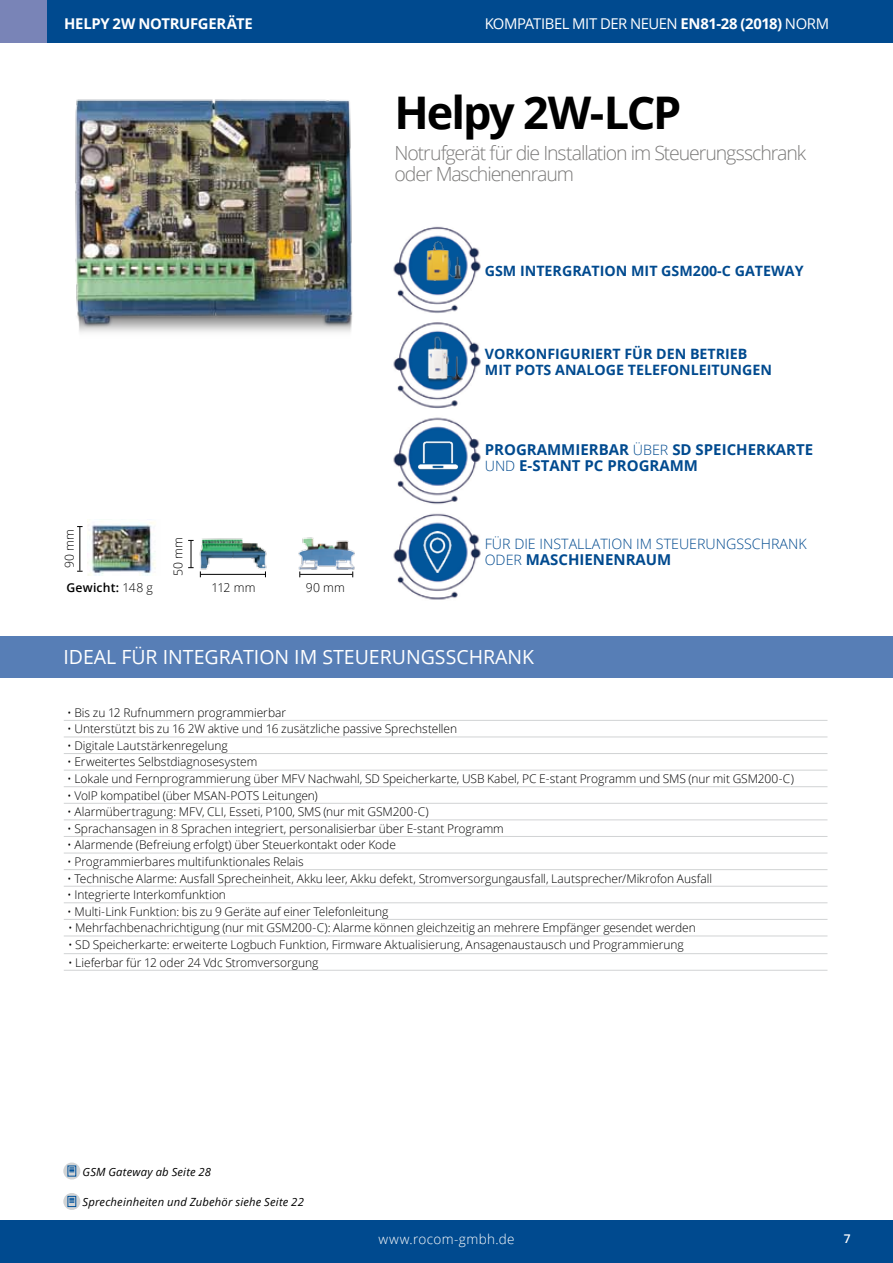
<style>
.page{position:relative;width:893px;height:1263px;background:#fff}
.page>*{position:absolute;margin:0;border:0;box-sizing:border-box;transform-origin:0 0}
.t1{font:700 45px "Open Sans";letter-spacing:-.045em;color:#000}
.t2{font:300 19.5px/21px "Open Sans";letter-spacing:-.055em;color:#7b7a79}
.t3{font:19.5px "Open Sans";color:#fff}
.t4{font:700 15px/16.5px "Open Sans";color:#004a8f}
.t5{font:14.85px "Open Sans";letter-spacing:-.03em;color:#fff}
.t6{font:700 14.85px "Open Sans";letter-spacing:-.02em;color:#fff}
.t7{font:700 14.25px/16.5px "Open Sans";color:#004a8f}
.t8{font:300 14.25px "Open Sans";color:#004a8f}
.t9{font:300 13.5px "Open Sans";letter-spacing:.025em;color:#fff}
.t10{font:300 12.3px "Open Sans";letter-spacing:.015em;color:#000}
.t11{font:600 12.3px "Open Sans";letter-spacing:.015em;color:#000}
.t12{font:300 12px "Open Sans";letter-spacing:-.005em;color:#000}
.t13{font:600 12px "Open Sans";color:#fff}
.t14{font:italic 11.25px "Open Sans";letter-spacing:.015em;color:#000}
.s1{font-weight:700}
.s2{font-weight:300;font-size:14.25px}
.s3{font-weight:300}
</style>
<div class="page">
<div style="left:0;top:1220px;width:893px;height:43px;background:#004a8f"></div>
<div style="left:0;top:0;width:893px;height:43px;background:#004a8f"></div>
<div style="left:0;top:0;width:47px;height:43px;background:#7984b7"></div>
<div style="left:0;top:636px;width:893px;height:41px;background:#577eb6"></div>
<hr style="left:64px;top:720px;width:763px;height:1px;background:#d1d3d4">
<hr style="left:64px;top:737px;width:763px;height:1px;background:#d1d3d4">
<hr style="left:64px;top:753px;width:763px;height:1px;background:#d1d3d4">
<hr style="left:64px;top:770px;width:763px;height:1px;background:#d1d3d4">
<hr style="left:64px;top:786px;width:763px;height:1px;background:#d1d3d4">
<hr style="left:64px;top:803px;width:763px;height:1px;background:#d1d3d4">
<hr style="left:64px;top:820px;width:763px;height:1px;background:#d1d3d4">
<hr style="left:64px;top:836px;width:763px;height:1px;background:#d1d3d4">
<hr style="left:64px;top:853px;width:763px;height:1px;background:#d1d3d4">
<hr style="left:64px;top:869px;width:763px;height:1px;background:#d1d3d4">
<hr style="left:64px;top:886px;width:763px;height:1px;background:#d1d3d4">
<hr style="left:64px;top:902px;width:763px;height:1px;background:#d1d3d4">
<hr style="left:64px;top:919px;width:763px;height:1px;background:#d1d3d4">
<hr style="left:64px;top:936px;width:763px;height:1px;background:#d1d3d4">
<hr style="left:64px;top:953px;width:763px;height:1px;background:#d1d3d4">
<hr style="left:64px;top:970px;width:763px;height:1px;background:#d1d3d4">
<img style="left:75px;top:99px;width:278px;height:234px">
<hr style="left:80px;top:526px;width:1px;height:45px;background:#000">
<svg style="left:188px;top:540px;width:4px;height:28px"></svg>
<hr style="left:300px;top:574px;width:52px;height:1px;background:#000">
<img style="left:298px;top:537px;width:57px;height:36px">
<img style="left:192px;top:538px;width:75px;height:39px">
<img style="left:88px;top:522px;width:68px;height:53px">
<svg style="left:64px;top:1193px;width:16px;height:16px"></svg>
<div style="left:63px;top:1193px;width:17px;height:17px;border:1px solid #d1d3d4;border-radius:50%"></div>
<div style="left:68px;top:1196px;width:8px;height:11px;border:1px solid #00529c"></div>
<svg style="left:69px;top:1198px;width:5px;height:5px"></svg>
<svg style="left:64px;top:1163px;width:16px;height:16px"></svg>
<div style="left:63px;top:1162px;width:17px;height:17px;border:1px solid #d1d3d4;border-radius:50%"></div>
<svg style="left:69px;top:1167px;width:5px;height:5px"></svg>
<img style="left:393px;top:226px;width:88px;height:374px">
<img style="left:421px;top:336px;width:43px;height:47px">
<img style="left:414px;top:429px;width:49px;height:50px">
<img style="left:417px;top:531px;width:41px;height:41px">
<img style="left:425px;top:236px;width:40px;height:48px">
<p class="t6" style="left:64px;top:13px;width:190px">HELPY 2W NOTRUFGERÄTE</p>
<p class="t5" style="left:485px;top:13px;width:346px">KOMPATIBEL MIT DER NEUEN <span class="s1">EN81-28 (2018)</span> NORM</p>
<h1 class="t1" style="left:394px;top:81px;width:289px">Helpy 2W-LCP</h1>
<h2 class="t2" style="left:394px;top:141px;width:413px">Notrufgerät für die Installation im Steuerungsschrank oder Maschienenraum</h2>
<p class="t7" style="left:485px;top:263px;width:320px">GSM INTERGRATION MIT GSM200-C GATEWAY</p>
<p class="t7" style="left:485px;top:345px;width:289px">VORKONFIGURIERT FÜR DEN BETRIEB<br>MIT POTS ANALOGE TELEFONLEITUNGEN</p>
<p class="t4" style="left:485px;top:440px;width:330px">PROGRAMMIERBAR <span class="s2">ÜBER</span> SD SPEICHERKARTE<br><span class="s2">UND</span> E-STANT PC PROGRAMM</p>
<p class="t10" style="left:61px;top:568px;width:41px;rotate:-90deg">90 mm</p>
<p class="t10" style="left:170px;top:576px;width:41px;rotate:-90deg">50 mm</p>
<p class="t8" style="left:485px;top:534px;width:323px">FÜR DIE INSTALLATION IM STEUERUNGSSCHRANK</p>
<p class="t4" style="left:485px;top:551px;width:188px"><span class="s2">ODER</span> MASCHIENENRAUM</p>
<p class="t11" style="left:66px;top:579px;width:88px">Gewicht: <span class="s3">148 g</span></p>
<p class="t10" style="left:211px;top:579px;width:46px">112 mm</p>
<p class="t10" style="left:306px;top:579px;width:41px">90 mm</p>
<h2 class="t3" style="left:63px;top:644px;width:472px">IDEAL FÜR INTEGRATION IM STEUERUNGSSCHRANK</h2>
<p class="t12" style="left:67px;top:704px;width:220px">• Bis zu 12 Rufnummern programmierbar</p>
<p class="t12" style="left:67px;top:721px;width:392px">• Unterstützt bis zu 16 2W aktive und 16 zusätzliche passive Sprechstellen</p>
<p class="t12" style="left:67px;top:737px;width:162px">• Digitale Lautstärkenregelung</p>
<p class="t12" style="left:67px;top:754px;width:192px">• Erweitertes Selbstdiagnosesystem</p>
<p class="t12" style="left:67px;top:770px;width:728px">• Lokale und Fernprogrammierung über MFV Nachwahl, SD Speicherkarte, USB Kabel, PC E-stant Programm und SMS (nur mit GSM200-C)</p>
<p class="t12" style="left:67px;top:787px;width:252px">• VoIP kompatibel (über MSAN-POTS Leitungen)</p>
<p class="t12" style="left:67px;top:804px;width:363px">• Alarmübertragung: MFV, CLI, Esseti, P100, SMS (nur mit GSM200-C)</p>
<p class="t12" style="left:67px;top:820px;width:438px">• Sprachansagen in 8 Sprachen integriert, personalisierbar über E-stant Programm</p>
<p class="t12" style="left:67px;top:837px;width:330px">• Alarmende (Befreiung erfolgt) über Steuerkontakt oder Kode</p>
<p class="t12" style="left:67px;top:853px;width:238px">• Programmierbares multifunktionales Relais</p>
<p class="t12" style="left:67px;top:870px;width:646px">• Technische Alarme: Ausfall Sprecheinheit, Akku leer, Akku defekt, Stromversorgungausfall, Lautsprecher/Mikrofon Ausfall</p>
<p class="t12" style="left:67px;top:886px;width:160px">• Integrierte Interkomfunktion</p>
<p class="t12" style="left:67px;top:903px;width:323px">• Multi-Link Funktion: bis zu 9 Geräte auf einer Telefonleitung</p>
<p class="t12" style="left:68px;top:920px;width:629px">• Mehrfachbenachrichtigung (nur mit GSM200-C): Alarme können gleichzeitig an mehrere Empfänger gesendet werden</p>
<p class="t12" style="left:68px;top:937px;width:617px">• SD Speicherkarte: erweiterte Logbuch Funktion, Firmware Aktualisierung, Ansagenaustausch und Programmierung</p>
<p class="t12" style="left:68px;top:954px;width:252px">• Lieferbar für 12 oder 24 Vdc Stromversorgung</p>
<p class="t14" style="left:83px;top:1164px;width:130px">GSM Gateway ab Seite 28</p>
<p class="t14" style="left:83px;top:1194px;width:223px">Sprecheinheiten und Zubehör siehe Seite 22</p>
<p class="t9" style="left:378px;top:1229px;width:138px">www.rocom-gmbh.de</p>
<p class="t13" style="left:844px;top:1231px;width:8px">7</p>
</div>
